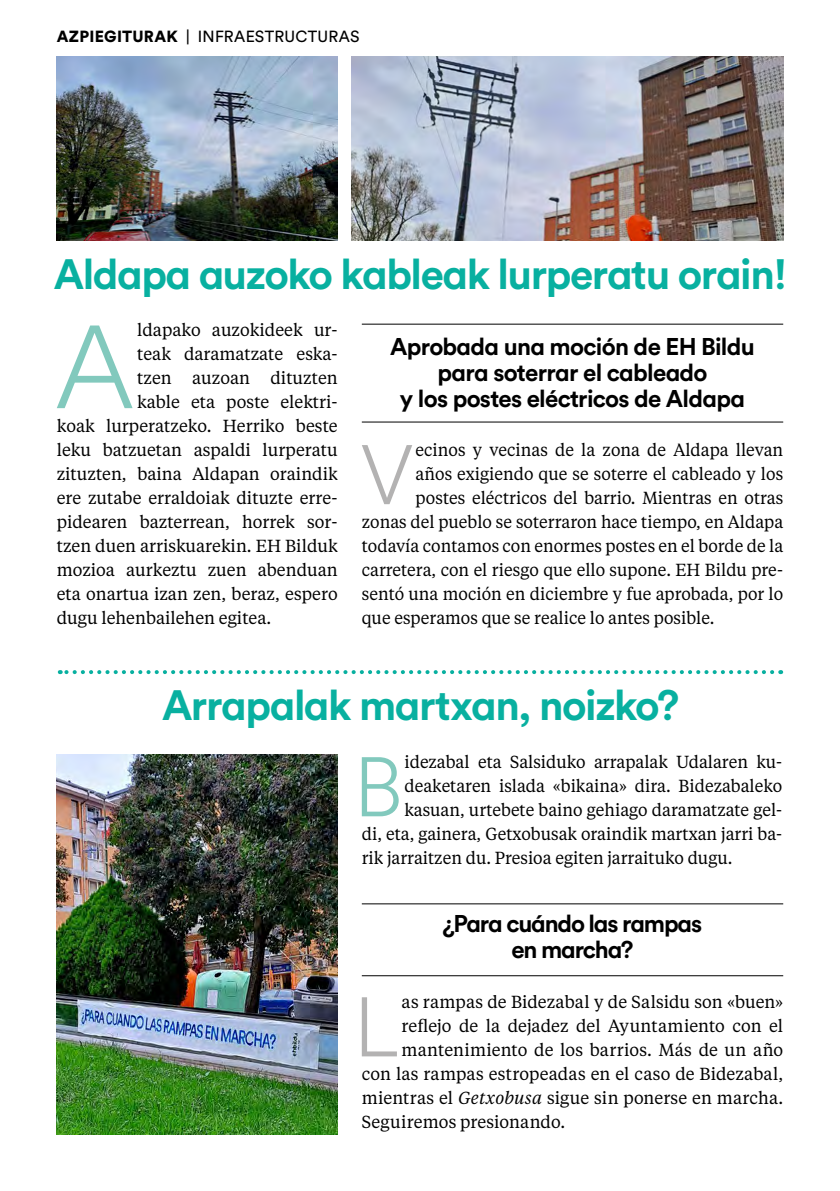
<style>
.page{position:relative;width:840px;height:1191px;background:#fff}
.page>*{position:absolute;margin:0;border:0;box-sizing:border-box;transform-origin:0 0}
.t1{font:300 116.6px "Bildu Sans";color:#82c9bd}
.t2{font:300 83.4px "Bildu Sans";color:#b3b2b2}
.t3{font:300 83.4px "Bildu Sans";color:#82c9bd}
.t4{font:700 42px "Bildu Sans";letter-spacing:-.035em;color:#08b0a0}
.t5{font:700 24px/26px "Bildu Sans";letter-spacing:-.03em;color:#000;text-align:center}
.t6{font:700 24px/26px "Bildu Sans";letter-spacing:-.05em;color:#000;text-align:center}
.t7{font:17.4px "Tiempos Text";color:#000}
.t8{font:17.4px "Tiempos Text";color:#000;scale:.95 1}
.t9{font:16px "Bildu Sans";letter-spacing:.01em;color:#000}
.s1{font-weight:900}
.s2{font-style:italic}
</style>
<div class="page">
<img style="left:57px;top:754px;width:280px;height:380px">
<img style="left:57px;top:56px;width:280px;height:184px">
<img style="left:351px;top:56px;width:431px;height:184px">
<hr style="left:361px;top:324px;width:421px;height:1px;background:#000">
<hr style="left:361px;top:422px;width:421px;height:1px;background:#000">
<hr style="left:361px;top:903px;width:421px;height:1px;background:#000">
<hr style="left:361px;top:975px;width:421px;height:1px;background:#000">
<svg style="left:60px;top:670px;width:711px;height:4px"></svg>
<p class="t9" style="left:57px;top:26px;width:304px"><span class="s1">AZPIEGITURAK</span> | INFRAESTRUCTURAS</p>
<h3 class="t4" style="left:54px;top:245px;width:734px">Aldapa auzoko kableak lurperatu orain!</h3>
<h1 class="t1" style="left:54px;top:290px;width:82px">A</h1>
<p class="t7" style="left:137px;top:318px;width:202px">ldapako auzokideek ur-</p>
<p class="t7" style="left:137px;top:342px;width:202px">teak daramatzate eska-</p>
<p class="t7" style="left:137px;top:366px;width:202px">tzen auzoan dituzten</p>
<p class="t7" style="left:137px;top:390px;width:202px">kable eta poste elektri-</p>
<p class="t7" style="left:57px;top:414px;width:282px">koak lurperatzeko. Herriko beste</p>
<p class="t7" style="left:57px;top:438px;width:282px">leku batzuetan aspaldi lurperatu</p>
<p class="t7" style="left:57px;top:462px;width:282px">zituzten, baina Aldapan oraindik</p>
<p class="t7" style="left:57px;top:486px;width:282px">ere zutabe erraldoiak dituzte erre-</p>
<p class="t7" style="left:57px;top:510px;width:282px">pidearen bazterrean, horrek sor-</p>
<p class="t7" style="left:57px;top:534px;width:282px">tzen duen arriskuarekin. EH Bilduk</p>
<p class="t7" style="left:57px;top:558px;width:282px">mozioa aurkeztu zuen abenduan</p>
<p class="t7" style="left:57px;top:582px;width:282px">eta onartua izan zen, beraz, espero</p>
<p class="t7" style="left:57px;top:606px;width:216px">dugu lehenbailehen egitea.</p>
<h3 class="t5" style="left:390px;top:332px;width:366px">Aprobada una moción de EH Bildu para soterrar el cableado<br>y los postes eléctricos de Aldapa</h3>
<h2 class="t2" style="left:360px;top:419px;width:55px">V</h2>
<p class="t8" style="left:415px;top:438px;width:388px">ecinos y vecinas de la zona de Aldapa llevan</p>
<p class="t8" style="left:415px;top:462px;width:388px">años exigiendo que se soterre el cableado y los</p>
<p class="t8" style="left:415px;top:486px;width:388px">postes eléctricos del barrio. Mientras en otras</p>
<p class="t8" style="left:361px;top:510px;width:445px">zonas del pueblo se soterraron hace tiempo, en Aldapa</p>
<p class="t8" style="left:361px;top:534px;width:445px">todavía contamos con enormes postes en el borde de la</p>
<p class="t8" style="left:361px;top:558px;width:445px">carretera, con el riesgo que ello supone. EH Bildu pre-</p>
<p class="t8" style="left:361px;top:582px;width:445px">sentó una moción en diciembre y fue aprobada, por lo</p>
<p class="t8" style="left:361px;top:606px;width:372px">que esperamos que se realice lo antes posible.</p>
<h3 class="t4" style="left:162px;top:676px;width:518px">Arrapalak martxan, noizko?</h3>
<h2 class="t3" style="left:354px;top:731px;width:50px">B</h2>
<p class="t8" style="left:404px;top:750px;width:399px">idezabal eta Salsiduko arrapalak Udalaren ku-</p>
<p class="t8" style="left:404px;top:774px;width:399px">deaketaren islada «bikaina» dira. Bidezabaleko</p>
<p class="t8" style="left:404px;top:798px;width:399px">kasuan, urtebete baino gehiago daramatzate gel-</p>
<p class="t8" style="left:361px;top:822px;width:444px">di, eta, gainera, Getxobusak oraindik martxan jarri ba-</p>
<p class="t8" style="left:361px;top:846px;width:391px">rik jarraitzen du. Presioa egiten jarraituko dugu.</p>
<h3 class="t6" style="left:442px;top:910px;width:260px">¿Para cuándo las rampas en marcha?</h3>
<h2 class="t2" style="left:354px;top:971px;width:47px">L</h2>
<p class="t7" style="left:401px;top:990px;width:383px">as rampas de Bidezabal y de Salsidu son «buen»</p>
<p class="t7" style="left:401px;top:1014px;width:383px">reflejo de la dejadez del Ayuntamiento con el</p>
<p class="t7" style="left:401px;top:1038px;width:383px">mantenimiento de los barrios. Más de un año</p>
<p class="t7" style="left:361px;top:1062px;width:422px">con las rampas estropeadas en el caso de Bidezabal,</p>
<p class="t7" style="left:361px;top:1086px;width:422px">mientras el <span class="s2">Getxobusa</span> sigue sin ponerse en marcha.</p>
<p class="t7" style="left:361px;top:1110px;width:205px">Seguiremos presionando.</p>
</div>
